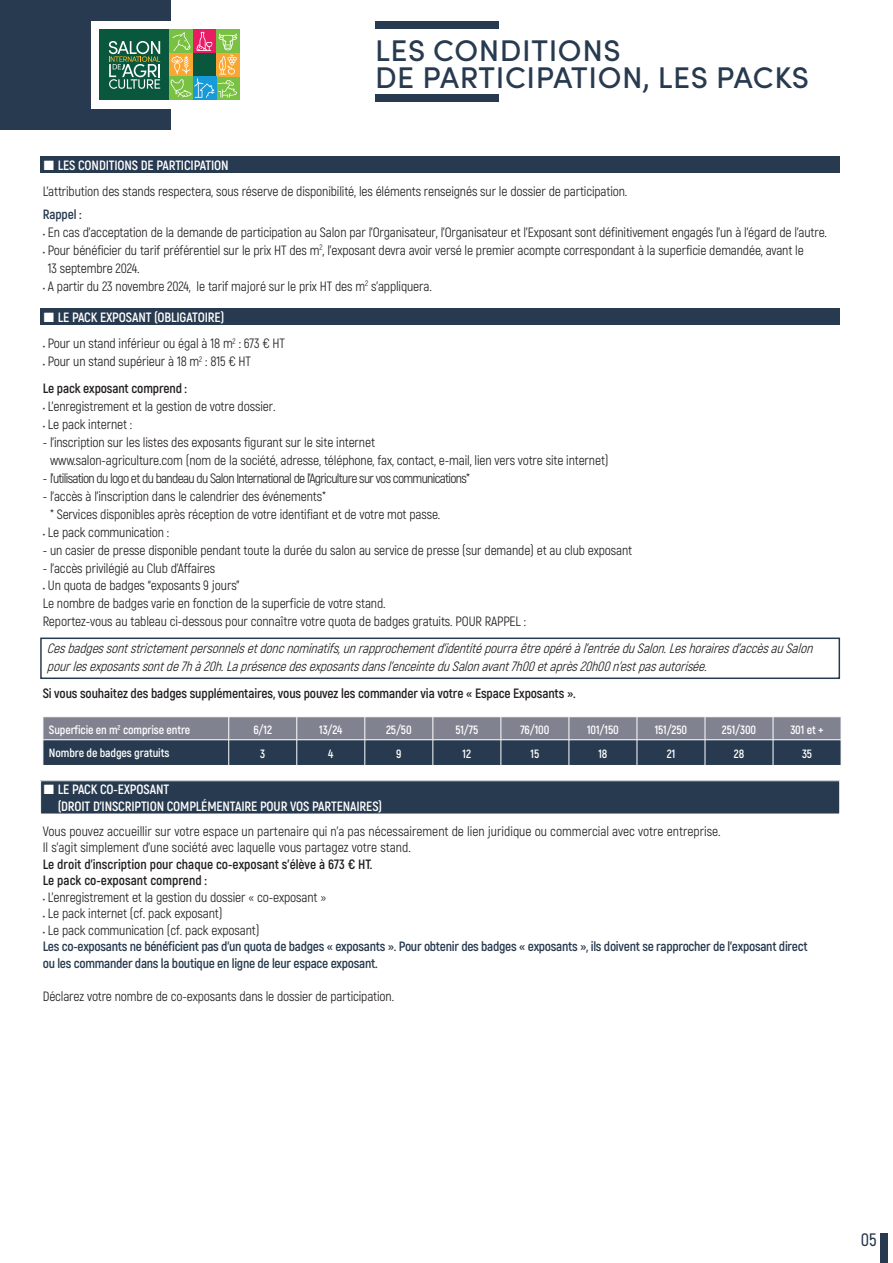
<style>
.page{position:relative;width:893px;height:1263px;background:#fff}
.page>*{position:absolute;margin:0;border:0;box-sizing:border-box;transform-origin:0 0}
.t1{font:500 30px/26.7px "Sofia Pro";letter-spacing:.02em;color:#283a4f}
.t2{font:600 18px "Akrobat";color:#283a4f}
.t3{font:13.5px/18px "Akrobat";letter-spacing:-.01em;color:#231f20}
.t4{font:italic 13.5px/18px "Akrobat";color:#231f20}
.t5{font:700 13.5px/16.5px "Akrobat";letter-spacing:-.02em;color:#283a4f}
.t6{font:700 13.5px/16.5px "Akrobat";letter-spacing:-.005em;color:#231f20}
.t7{font:700 13.5px/16.5px "Akrobat";letter-spacing:-.01em;color:#fff}
.t8{font:13.5px "Akrobat";letter-spacing:-.05em;color:#231f20}
.t9{font:700 12px "Akrobat";letter-spacing:-.01em;color:#fff}
.s1{color:#fff}
.s2{font-weight:700;color:#fff}
.s3{color:#283a4f}
.s4{font-weight:700}
.s5{font-weight:400}
.s6{font-weight:400;color:#231f20}
</style>
<div class="page">
<div style="left:41px;top:156px;width:799px;height:17px;background:#283a4f"></div>
<div style="left:41px;top:308px;width:799px;height:16px;background:#283a4f"></div>
<svg style="left:43px;top:717px;width:798px;height:48px;background:#586273"></svg>
<div style="left:41px;top:781px;width:799px;height:33px;background:#283a4f"></div>
<div style="left:40px;top:780px;width:800px;height:34px;border:1px solid #fff"></div>
<div style="left:375px;top:94px;width:124px;height:8px;background:#283a4f"></div>
<div style="left:375px;top:21px;width:124px;height:8px;background:#283a4f"></div>
<div style="left:0;top:0;width:170px;height:130px;background:#283a4f"></div>
<div style="left:91px;top:21px;width:158px;height:88px;background:#fff"></div>
<div style="left:880px;top:1233px;width:7px;height:30px;background:#283a4f"></div>
<div style="left:99px;top:30px;width:71px;height:70px;background:#09573d"></div>
<svg style="left:109px;top:41px;width:51px;height:48px"></svg>
<div style="left:216px;top:77px;width:24px;height:23px;background:#79c142"></div>
<div style="left:169px;top:53px;width:24px;height:24px;background:#faa633"></div>
<div style="left:216px;top:53px;width:24px;height:24px;background:#faa633"></div>
<div style="left:169px;top:30px;width:24px;height:23px;background:#79c142"></div>
<div style="left:193px;top:30px;width:23px;height:23px;background:#e91b65"></div>
<div style="left:216px;top:30px;width:24px;height:23px;background:#79c142"></div>
<div style="left:193px;top:77px;width:23px;height:23px;background:#169bd8"></div>
<div style="left:169px;top:77px;width:24px;height:23px;background:#79c142"></div>
<svg style="left:170px;top:32px;width:67px;height:66px"></svg>
<div style="left:40px;top:637px;width:800px;height:42px;border:2px solid #283a4f"></div>
<h1 class="t1" style="left:375px;top:35px;width:435px">LES CONDITIONS<br>DE PARTICIPATION, LES PACKS</h1>
<p class="t3" style="left:43px;top:152px;width:586px;line-height:26.5px"><span class="s1">■</span> <span class="s2">LES CONDITIONS DE PARTICIPATION<br></span>L’attribution des stands respectera, sous réserve de disponibilité, les éléments renseignés sur le dossier de participation.</p>
<p class="t5" style="left:43px;top:206px;width:40px">Rappel :</p>
<p class="t3" style="left:43px;top:223px;width:786px"><span class="s3">•</span> En cas d’acceptation de la demande de participation au Salon par l’Organisateur, l’Organisateur et l’Exposant sont définitivement engagés l’un à l’égard de l’autre.</p>
<p class="t3" style="left:48px;top:241px;width:757px;text-indent:-5px"><span class="s3">•</span> Pour bénéficier du tarif préférentiel sur le prix HT des m<sup>2</sup>, l’exposant devra avoir versé le premier acompte correspondant à la superficie demandée, avant le<br>13 septembre 2024.</p>
<p class="t3" style="left:43px;top:277px;width:391px"><span class="s3">•</span> A partir du 23 novembre 2024, le tarif majoré sur le prix HT des m<sup>2</sup> s’appliquera.</p>
<p class="t7" style="left:44px;top:308px;width:182px">■ LE PACK EXPOSANT (OBLIGATOIRE)</p>
<p class="t3" style="left:43px;top:334px;width:244px"><span class="s3">•</span> Pour un stand inférieur ou égal à 18 m<sup>2</sup> : 673 € HT</p>
<p class="t3" style="left:43px;top:348px;width:210px;line-height:26.5px"><span class="s3">•</span> Pour un stand supérieur à 18 m<sup>2</sup> : 815 € HT<br><span class="s4">Le pack exposant comprend :</span></p>
<p class="t3" style="left:43px;top:397px;width:234px"><span class="s3">•</span> L’enregistrement et la gestion de votre dossier.</p>
<p class="t3" style="left:43px;top:415px;width:91px"><span class="s3">•</span> Le pack internet :</p>
<p class="t3" style="left:50px;top:433px;width:560px;text-indent:-7px">- l’inscription sur les listes des exposants figurant sur le site internet<br>www.salon-agriculture.com (nom de la société, adresse, téléphone, fax, contact, e-mail, lien vers votre site internet)</p>
<p class="t8" style="left:43px;top:470px;width:429px">- l’utilisation du logo et du bandeau du Salon International de l’Agriculture sur vos communications*</p>
<p class="t3" style="left:50px;top:487px;width:392px;text-indent:-7px">- l’accès à l’inscription dans le calendrier des événements*<br>* Services disponibles après réception de votre identifiant et de votre mot passe.</p>
<p class="t3" style="left:43px;top:523px;width:128px"><span class="s3">•</span> Le pack communication :</p>
<p class="t3" style="left:43px;top:541px;width:591px">- un casier de presse disponible pendant toute la durée du salon au service de presse (sur demande) et au club exposant</p>
<p class="t3" style="left:43px;top:559px;width:174px">- l’accès privilégié au Club d’Affaires</p>
<p class="t3" style="left:43px;top:577px;width:485px"><span class="s3">•</span> Un quota de badges “exposants 9 jours”<br>Le nombre de badges varie en fonction de la superficie de votre stand.<br>Reportez-vous au tableau ci-dessous pour connaître votre quota de badges gratuits. POUR RAPPEL :</p>
<p class="t4" style="left:47px;top:639px;width:771px">Cesbadgessontstrictementpersonnelsetdoncnominatifs,unrapprochementd’identitépourraêtreopéréàl’entréeduSalon.Leshorairesd’accèsauSalon pourlesexposantssontde7hà20h.Laprésencedesexposantsdansl’enceinteduSalonavant7h00etaprès20h00n’estpasautorisée.</p>
<p class="t6" style="left:43px;top:684px;width:535px">Si vous souhaitez des badges supplémentaires, vous pouvez les commander via votre « Espace Exposants ».</p>
<p class="t9" style="left:49px;top:722px;width:143px">Superficie en m<sup>2</sup> comprise entre</p>
<p class="t9" style="left:253px;top:722px;width:20px">6/12</p>
<p class="t9" style="left:319px;top:722px;width:25px">13/24</p>
<p class="t9" style="left:386px;top:722px;width:27px">25/50</p>
<p class="t9" style="left:455px;top:722px;width:24px">51/75</p>
<p class="t9" style="left:520px;top:722px;width:30px">76/100</p>
<p class="t9" style="left:587px;top:722px;width:33px">101/150</p>
<p class="t9" style="left:655px;top:722px;width:34px">151/250</p>
<p class="t9" style="left:722px;top:722px;width:36px">251/300</p>
<p class="t9" style="left:790px;top:722px;width:35px">301 et +</p>
<p class="t9" style="left:49px;top:745px;width:122px">Nombre de badges gratuits</p>
<p class="t9" style="left:260px;top:746px;width:7px">3</p>
<p class="t9" style="left:328px;top:746px;width:7px">4</p>
<p class="t9" style="left:396px;top:746px;width:7px">9</p>
<p class="t9" style="left:463px;top:746px;width:10px">12</p>
<p class="t9" style="left:531px;top:746px;width:10px">15</p>
<p class="t9" style="left:598px;top:746px;width:10px">18</p>
<p class="t9" style="left:667px;top:746px;width:10px">21</p>
<p class="t9" style="left:734px;top:746px;width:12px">28</p>
<p class="t9" style="left:802px;top:746px;width:12px">35</p>
<p class="t7" style="left:58px;top:781px;width:326px;text-indent:-14px">■ LE PACK CO-EXPOSANT<br>(DROIT D’INSCRIPTION COMPLÉMENTAIRE POUR VOS PARTENAIRES)</p>
<p class="t3" style="left:43px;top:822px;width:679px;line-height:16.5px">Vous pouvez accueillir sur votre espace un partenaire qui n’a pas nécessairement de lien juridique ou commercial avec votre entreprise.<br>Il s’agit simplement d’une société avec laquelle vous partagez votre stand.</p>
<p class="t6" style="left:43px;top:855px;width:331px">Le droit d’inscription pour chaque co-exposant s’élève à 673 € HT.<br>Le pack co-exposant comprend :</p>
<p class="t3" style="left:43px;top:888px;width:285px"><span class="s3">•</span> L’enregistrement et la gestion du dossier « co-exposant »</p>
<p class="t3" style="left:43px;top:904px;width:181px"><span class="s3">•</span> Le pack internet (cf. pack exposant)</p>
<p class="t5" style="left:43px;top:921px;width:766px"><span class="s5">•</span> <span class="s6">Le pack communication (cf. pack exposant)<br></span>Les co-exposants ne bénéficient pas d’un quota de badges « exposants ». Pour obtenir des badges « exposants », ils doivent se rapprocher de l’exposant direct ou les commander dans la boutique en ligne de leur espace exposant.</p>
<p class="t3" style="left:43px;top:987px;width:353px">Déclarez votre nombre de co-exposants dans le dossier de participation.</p>
<h2 class="t2" style="left:861px;top:1229px;width:17px">05</h2>
</div>
